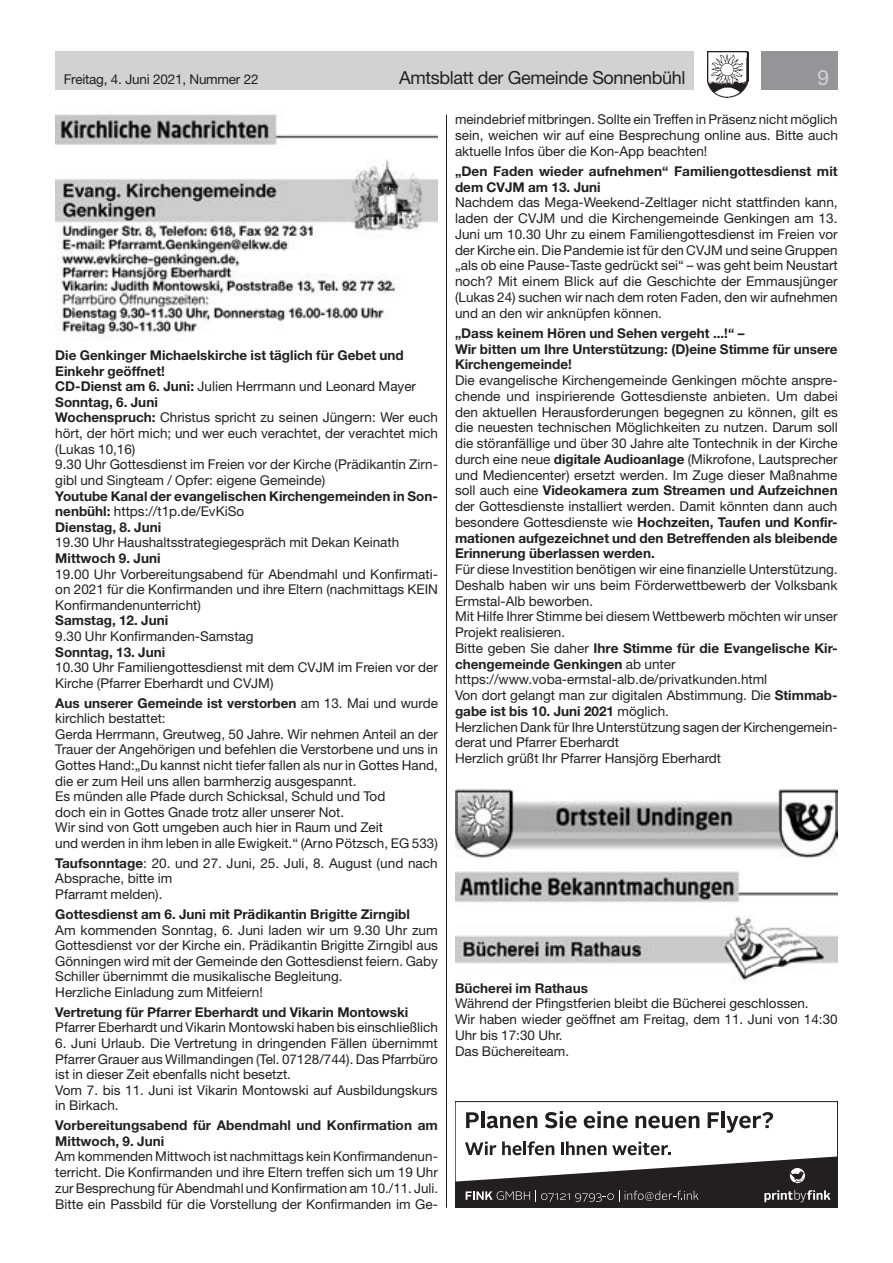
<style>
.page{position:relative;width:893px;height:1263px;background:#fff}
.page>*{position:absolute;margin:0;border:0;box-sizing:border-box;transform-origin:0 0}
.t1{font:21px "Helvetica Neue LT Std";color:#d1d2d4}
.t2{font:18px "Helvetica Neue LT Std";letter-spacing:-.02em;color:#231f20}
.t3{font:13.5px/15.8px "Helvetica Neue LT Std";color:#231f20}
.t4{font:700 13.5px/15.6px "Helvetica Neue LT Std";color:#231f20}
.s1{font-weight:700}
.s2{font-weight:400}
</style>
<div class="page">
<div style="left:55px;top:51px;width:639px;height:38px;background:#d1d2d4"></div>
<div style="left:761px;top:51px;width:77px;height:38px;background:#939598"></div>
<img style="left:707px;top:51px;width:41px;height:47px">
<img style="left:55px;top:114px;width:383px;height:31px">
<img style="left:55px;top:159px;width:383px;height:180px">
<img style="left:455px;top:788px;width:383px;height:69px">
<img style="left:455px;top:871px;width:383px;height:32px">
<img style="left:455px;top:916px;width:383px;height:65px">
<hr style="left:446px;top:115px;width:1px;height:1093px;background:#231f20">
<svg style="left:455px;top:1101px;width:383px;height:107px"></svg>
<p class="t3" style="left:64px;top:71px;width:196px">Freitag, 4. Juni 2021, Nummer 22</p>
<h2 class="t2" style="left:399px;top:67px;width:288px">Amtsblatt der Gemeinde Sonnenbühl</h2>
<h1 class="t1" style="left:817px;top:65px;width:13px">9</h1>
<p class="t3" style="left:55px;top:347px;width:384px"><span class="s1">Die Genkinger Michaelskirche ist täglich für Gebet und Einkehr geöffnet!<br>CD-Dienst am 6. Juni:</span> Julien Herrmann und Leonard Mayer <span class="s1">Sonntag, 6. Juni<br>Wochenspruch:</span> Christus spricht zu seinen Jüngern: Wer euch hört, der hört mich; und wer euch verachtet, der verachtet mich (Lukas 10,16)<br>9.30 Uhr Gottesdienst im Freien vor der Kirche (Prädikantin Zirn&shy;gibl und Singteam / Opfer: eigene Gemeinde)</p>
<p class="t4" style="left:55px;top:488px;width:384px">Youtube Kanal der evangelischen Kirchengemeinden in Son&shy;nenbühl: <span class="s2">https://t1p.de/EvKiSo<br></span>Dienstag, 8. Juni</p>
<p class="t3" style="left:55px;top:534px;width:345px">19.30 Uhr Haushaltsstrategiegespräch mit Dekan Keinath</p>
<p class="t4" style="left:55px;top:550px;width:107px">Mittwoch 9. Juni</p>
<p class="t3" style="left:55px;top:566px;width:384px;text-align:justify">19.00 Uhr Vorbereitungsabend für Abendmahl und Konfirmati&shy;on 2021 für die Konfirmanden und ihre Eltern (nachmittags KEIN Konfirmandenunterricht)</p>
<p class="t4" style="left:55px;top:612px;width:115px">Samstag, 12. Juni</p>
<p class="t3" style="left:55px;top:628px;width:200px">9.30 Uhr Konfirmanden-Samstag</p>
<p class="t4" style="left:55px;top:644px;width:112px">Sonntag, 13. Juni</p>
<p class="t3" style="left:55px;top:659px;width:384px">10.30 Uhr Familiengottesdienst mit dem CVJM im Freien vor der<br>Kirche (Pfarrer Eberhardt und CVJM)</p>
<p class="t3" style="left:55px;top:695px;width:384px"><span class="s1">Aus unserer Gemeinde ist verstorben</span> am 13. Mai und wurde kirchlich bestattet:<br>Gerda Herrmann, Greutweg, 50 Jahre. Wir nehmen Anteil an der Trauer der Angehörigen und befehlen die Verstorbene und uns in Gottes Hand:„Du kannst nicht tiefer fallen als nur in Gottes Hand, die er zum Heil uns allen barmherzig ausgespannt.<br>Es münden alle Pfade durch Schicksal, Schuld und Tod<br>doch ein in Gottes Gnade trotz aller unserer Not.<br>Wir sind von Gott umgeben auch hier in Raum und Zeit<br>und werden in ihm leben in alle Ewigkeit.“ (Arno Pötzsch, EG 533)</p>
<p class="t3" style="left:55px;top:855px;width:384px"><span class="s1">Taufsonntage</span>: 20. und 27. Juni, 25. Juli, 8. August (und nach<br>Absprache, bitte im<br>Pfarramt melden).</p>
<p class="t4" style="left:55px;top:906px;width:356px">Gottesdienst am 6. Juni mit Prädikantin Brigitte Zirngibl</p>
<p class="t3" style="left:55px;top:922px;width:384px">Am kommenden Sonntag, 6. Juni laden wir um 9.30 Uhr zum Gottesdienst vor der Kirche ein. Prädikantin Brigitte Zirngibl aus Gönningen wird mit der Gemeinde den Gottesdienst feiern. Gaby Schiller übernimmt die musikalische Begleitung.<br>Herzliche Einladung zum Mitfeiern!</p>
<p class="t4" style="left:55px;top:1004px;width:355px">Vertretung für Pfarrer Eberhardt und Vikarin Montowski</p>
<p class="t3" style="left:55px;top:1019px;width:384px">Pfarrer Eberhardt und Vikarin Montowski haben bis einschließlich</p>
<p class="t3" style="left:55px;top:1035px;width:384px">6. Juni Urlaub. Die Vertretung in dringenden Fällen übernimmt Pfarrer Grauer aus Willmandingen (Tel. 07128/744). Das Pfarrbüro ist in dieser Zeit ebenfalls nicht besetzt.<br>Vom 7. bis 11. Juni ist Vikarin Montowski auf Ausbildungskurs in Birkach.</p>
<p class="t4" style="left:55px;top:1117px;width:384px">Vorbereitungsabend für Abendmahl und Konfirmation am<br>Mittwoch, 9. Juni</p>
<p class="t3" style="left:55px;top:1148px;width:384px;text-align:justify">Am kommenden Mittwoch ist nachmittags kein Konfirmandenun&shy;terricht. Die Konfirmanden und ihre Eltern treffen sich um 19 Uhr zur Besprechung für Abendmahl und Konfirmation am 10./11. Juli.<br>Bitte ein Passbild für die Vorstellung der Konfirmanden im Ge-</p>
<p class="t3" style="left:455px;top:112px;width:384px;text-align:justify">meindebrief mitbringen. Sollte ein Treffen in Präsenz nicht möglich sein, weichen wir auf eine Besprechung online aus. Bitte auch aktuelle Infos über die Kon-App beachten!</p>
<p class="t4" style="left:455px;top:163px;width:384px">„Den Faden wieder aufnehmen“ Familiengottesdienst mit dem CVJM am 13. Juni</p>
<p class="t3" style="left:455px;top:195px;width:384px;text-align:justify">Nachdem das Mega-Weekend-Zeltlager nicht stattfinden kann, laden der CVJM und die Kirchengemeinde Genkingen am 13.<br>Juni um 10.30 Uhr zu einem Familiengottesdienst im Freien vor der Kirche ein. Die Pandemie ist für den CVJM und seine Gruppen „als ob eine Pause-Taste gedrückt sei“ – was geht beim Neustart noch? Mit einem Blick auf die Geschichte der Emmausjünger (Lukas 24) suchen wir nach dem roten Faden, den wir aufnehmen und an den wir anknüpfen können.</p>
<p class="t4" style="left:455px;top:325px;width:384px">„Dass keinem Hören und Sehen vergeht ...!“ –<br>Wir bitten um Ihre Unterstützung: (D)eine Stimme für unsere<br>Kirchengemeinde!</p>
<p class="t3" style="left:455px;top:372px;width:384px;text-align:justify">Die evangelische Kirchengemeinde Genkingen möchte anspre&shy;chende und inspirierende Gottesdienste anbieten. Um dabei den aktuellen Herausforderungen begegnen zu können, gilt es die neuesten technischen Möglichkeiten zu nutzen. Darum soll die störanfällige und über 30 Jahre alte Tontechnik in der Kirche durch eine neue <span class="s1">digitale Audioanlage</span> (Mikrofone, Lautsprecher und Mediencenter) ersetzt werden. Im Zuge dieser Maßnahme soll auch eine <span class="s1">Videokamera zum Streamen und Aufzeichnen </span>der Gottesdienste installiert werden. Damit könnten dann auch besondere Gottesdienste wie <span class="s1">Hochzeiten, Taufen und Konfir&shy;mationen aufgezeichnet und den Betreffenden als bleibende Erinnerung überlassen werden.</span></p>
<p class="t3" style="left:455px;top:561px;width:384px">Für diese Investition benötigen wir eine finanzielle Unterstützung.<br>Deshalb haben wir uns beim Förderwettbewerb der Volksbank Ermstal-Alb beworben.<br>Mit Hilfe Ihrer Stimme bei diesem Wettbewerb möchten wir unser Projekt realisieren.<br>Bitte geben Sie daher <span class="s1">Ihre Stimme für die Evangelische Kir&shy;chengemeinde Genkingen</span> ab unter https://www.voba-ermstal-alb.de/privatkunden.html<br>Von dort gelangt man zur digitalen Abstimmung. Die <span class="s1">Stimmab&shy;gabe ist bis 10. Juni 2021</span> möglich.<br>Herzlichen Dank für Ihre Unterstützung sagen der Kirchengemein&shy;derat und Pfarrer Eberhardt<br>Herzlich grüßt Ihr Pfarrer Hansjörg Eberhardt</p>
<p class="t4" style="left:455px;top:980px;width:134px">Bücherei im Rathaus</p>
<p class="t3" style="left:455px;top:995px;width:384px">Während der Pfingstferien bleibt die Bücherei geschlossen.<br>Wir haben wieder geöffnet am Freitag, dem 11. Juni von 14:30<br>Uhr bis 17:30 Uhr.<br>Das Büchereiteam.</p>
</div>
